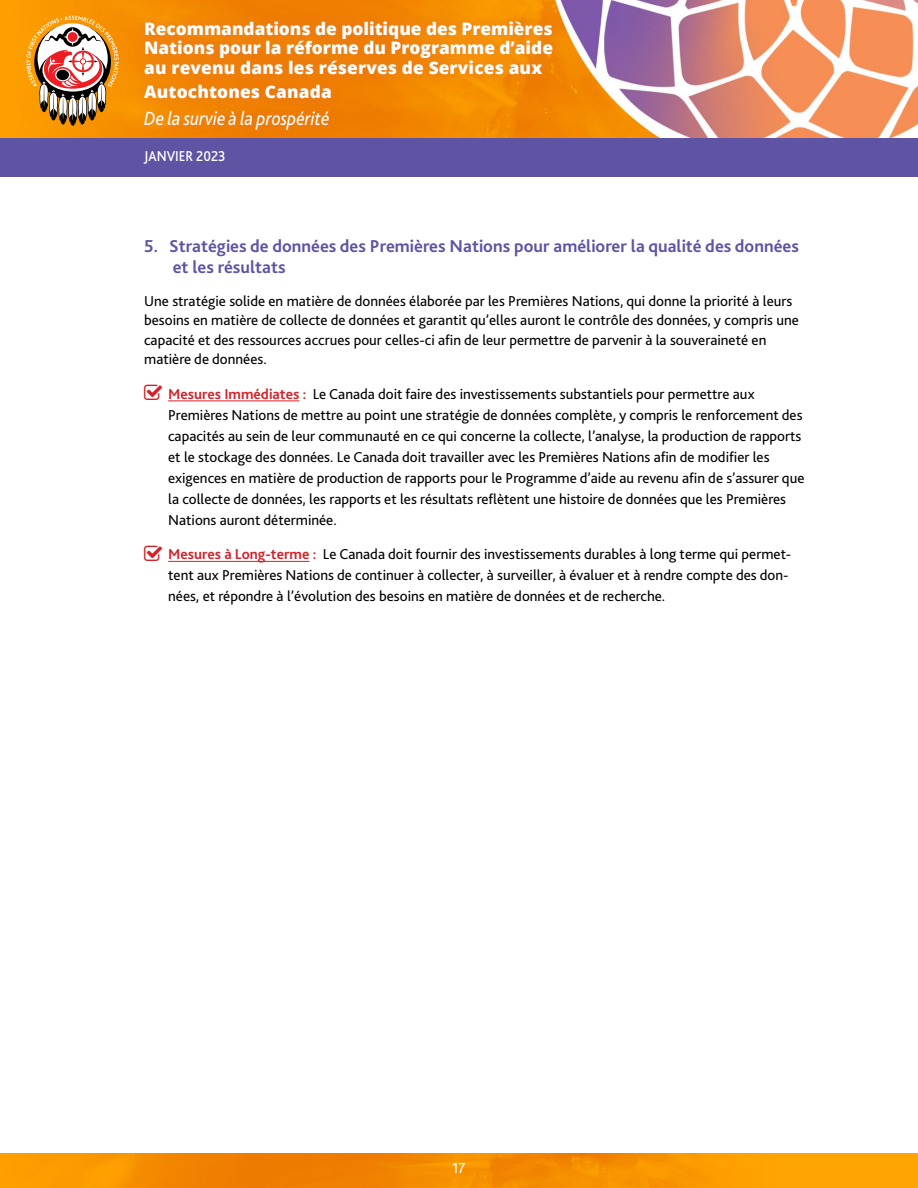
<style>
.page{position:relative;width:918px;height:1188px;background:#fff}
.page>*{position:absolute;margin:0;border:0;box-sizing:border-box;transform-origin:0 0}
.t1{font:italic 19.95px "Bliss 2";color:#fff;scale:.9 1}
.t2{font:700 18px/21px "Bliss 2";color:#5f53a3}
.t3{font:800 17.25px/19.5px "Open Sans";letter-spacing:.01em;color:#fff;text-align:justify}
.t4{font:15px/21px "Bliss 2";color:#000}
.t5{font:500 15px "Bliss 2";color:#fff;scale:.9 1}
.t6{font:15px "Bliss 2";color:#fff}
.s1{font-weight:700;color:#d3232a}
</style>
<div class="page">
<img style="left:0;top:0;width:918px;height:138px">
<img style="left:0;top:1153px;width:918px;height:35px">
<div style="left:0;top:138px;width:918px;height:39px;background:#5f53a3"></div>
<svg style="left:26px;top:16px;width:93px;height:110px"></svg>
<div style="left:134px;top:11px;width:429px;height:128px;background:#e4762f;opacity:.93"></div>
<hr style="left:168px;top:401px;width:131px;height:1px;background:#d3232a">
<hr style="left:168px;top:561px;width:142px;height:1px;background:#d3232a">
<p class="t3" style="left:144px;top:18px;width:410px">Recommandations de politique des Premières Nations pour la réforme du Programme d’aide au revenu dans les réserves de Services aux</p>
<p class="t3" style="left:144px;top:81px;width:189px">Autochtones Canada</p>
<h1 class="t1" style="left:144px;top:106px;width:207px">De la survie à la prospérité</h1>
<p class="t5" style="left:144px;top:147px;width:92px">JANVIER 2023</p>
<p class="t2" style="left:173px;top:235px;width:628px;text-indent:-28px">5. Stratégies de données des Premières Nations pour améliorer la qualité des données et les résultats</p>
<p class="t4" style="left:144px;top:291px;width:656px;line-height:19.5px">Une stratégie solide en matière de données élaborée par les Premières Nations, qui donne la priorité à leurs besoins en matière de collecte de données et garantit qu’elles auront le contrôle des données, y compris une capacité et des ressources accrues pour celles-ci afin de leur permettre de parvenir à la souveraineté en matière de données.</p>
<p class="t4" style="left:168px;top:383px;width:638px"><span class="s1">Mesures Immédiates :</span> Le Canada doit faire des investissements substantiels pour permettre aux Premières Nations de mettre au point une stratégie de données complète, y compris le renforcement des capacités au sein de leur communauté en ce qui concerne la collecte, l’analyse, la production de rapports et le stockage des données. Le Canada doit travailler avec les Premières Nations afin de modifier les exigences en matière de production de rapports pour le Programme d’aide au revenu afin de s’assurer que la collecte de données, les rapports et les résultats reflètent une histoire de données que les Premières Nations auront déterminée.</p>
<p class="t4" style="left:168px;top:543px;width:625px"><span class="s1">Mesures à Long-terme :</span> Le Canada doit fournir des investissements durables à long terme qui permet&shy;tent aux Premières Nations de continuer à collecter, à surveiller, à évaluer et à rendre compte des don&shy;nées, et répondre à l’évolution des besoins en matière de données et de recherche.</p>
<p class="t6" style="left:452px;top:1159px;width:15px">17</p>
</div>
